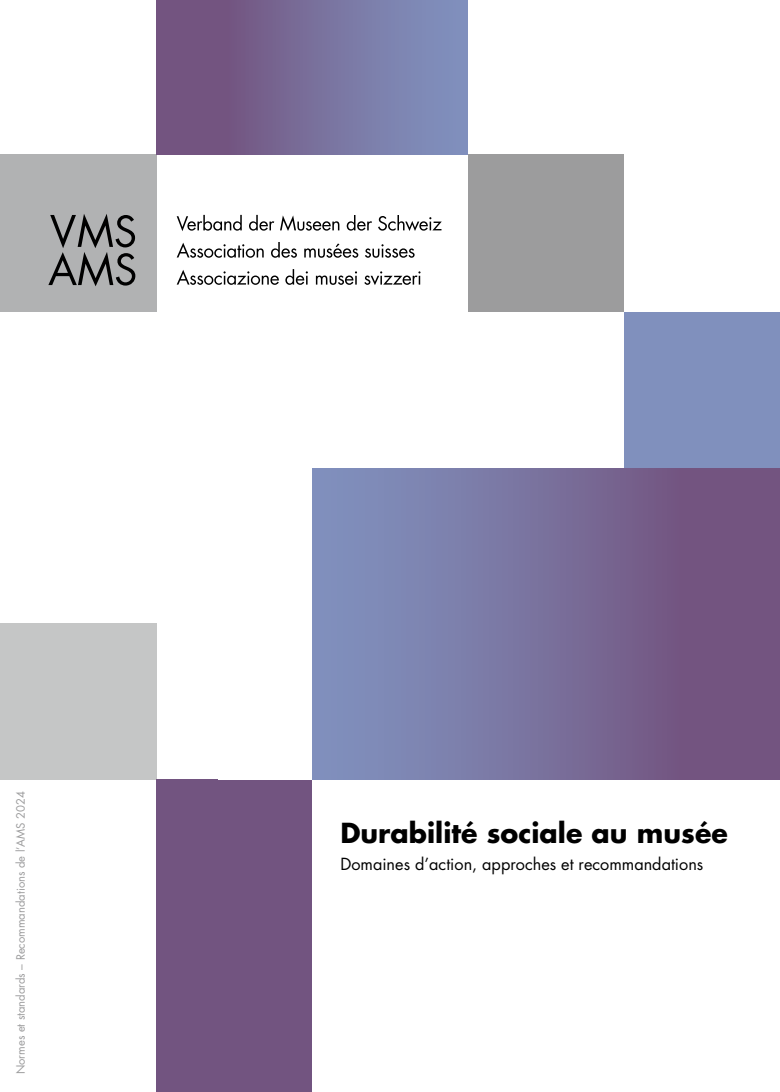
<style>
.page{position:relative;width:780px;height:1092px;background:#fff}
.page>*{position:absolute;margin:0;border:0;box-sizing:border-box;transform-origin:0 0}
.t1{font:700 26.88px "Futura Std";color:#000}
.t2{font:16.25px "Futura Std";color:#000}
.t3{font:11.25px "Futura Std";color:#9c9c9d}
</style>
<div class="page">
<div style="left:0;top:154px;width:156px;height:158px;background:#b1b2b3"></div>
<div style="left:0;top:624px;width:156px;height:156px;background:#c5c6c6"></div>
<div style="left:156px;top:780px;width:156px;height:311px;background:#725480"></div>
<svg style="left:177px;top:269px;width:243px;height:16px"></svg>
<svg style="left:177px;top:242px;width:237px;height:16px"></svg>
<svg style="left:177px;top:215px;width:264px;height:16px"></svg>
<svg style="left:48px;top:214px;width:87px;height:72px"></svg>
<div style="left:312px;top:468px;width:468px;height:312px;background:linear-gradient(to right,#8194c1,#714b77)"></div>
<div style="left:468px;top:154px;width:156px;height:158px;background:#9c9c9d"></div>
<div style="left:624px;top:312px;width:156px;height:156px;background:#8090bd"></div>
<div style="left:156px;top:0;width:312px;height:154px;background:linear-gradient(to right,#714a76,#8193c0)"></div>
<p class="t3" style="left:13px;top:1074px;width:285px;rotate:-90deg">Normes et standards – Recommandations de l’AMS 2024</p>
<h1 class="t1" style="left:340px;top:815px;width:389px">Durabilité sociale au musée</h1>
<h2 class="t2" style="left:340px;top:853px;width:364px">Domaines d’action, approches et recommandations</h2>
</div>
